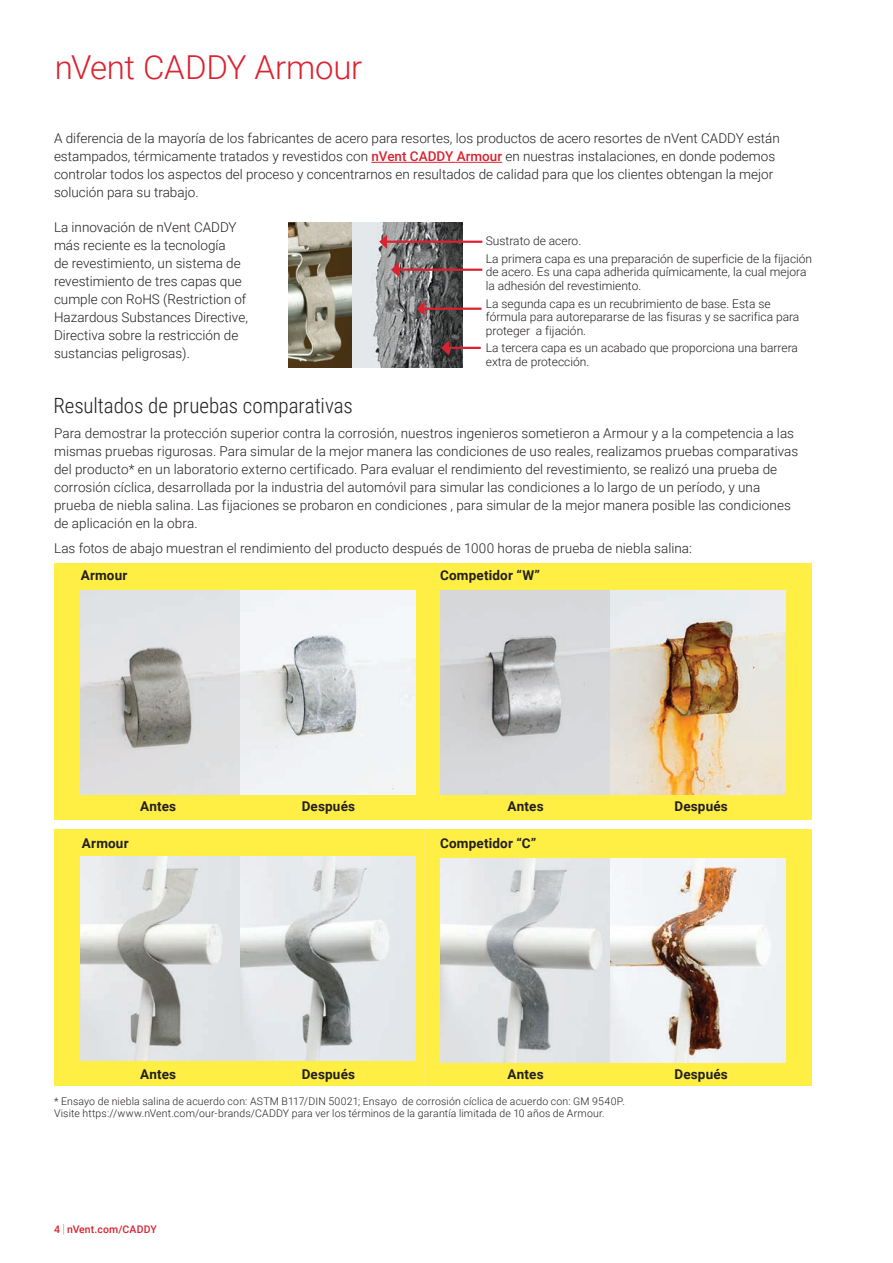
<style>
.page{position:relative;width:893px;height:1263px;background:#fff}
.page>*{position:absolute;margin:0;border:0;box-sizing:border-box;transform-origin:0 0}
.t1{font:300 33px "Roboto";letter-spacing:-.01em;color:#db2230}
.Subheader{font:300 21px "Roboto Condensed";letter-spacing:-.005em;color:#231f20}
.Body_Text{font:300 13.5px/18px "Roboto";letter-spacing:.005em;color:#231f20}
.Bodytext_1{font:300 13.5px/18px "Roboto";color:#231f20}
.Body_Text-2{font:700 13.5px "Roboto";letter-spacing:.015em;color:#231f20}
.Caption_text{font:300 12px/13.5px "Roboto";color:#231f20}
.Body_Text-3{font:300 10.5px "Roboto";letter-spacing:.015em;color:#231f20}
.t2{font:500 10.5px "Roboto";letter-spacing:.015em;color:#db2230}
.s1{font-weight:500;color:#db2230}
.s2{font-weight:300;font-size:12.6px;color:#8f959e}
</style>
<div class="page">
<div style="left:437px;top:829px;width:375px;height:256px;background:#ffef44"></div>
<div style="left:54px;top:829px;width:387px;height:256px;background:#ffef44"></div>
<div style="left:422px;top:563px;width:390px;height:256px;background:#ffef44"></div>
<div style="left:54px;top:563px;width:375px;height:256px;background:#ffef44"></div>
<img style="left:440px;top:858px;width:170px;height:204px">
<img style="left:610px;top:858px;width:176px;height:204px">
<img style="left:440px;top:591px;width:346px;height:203px">
<img style="left:81px;top:591px;width:335px;height:203px">
<img style="left:81px;top:856px;width:335px;height:205px">
<hr style="left:424px;top:829px;width:1px;height:255px;background:#ffec69">
<img style="left:289px;top:222px;width:173px;height:145px">
<hr style="left:385px;top:241px;width:97px;height:2px;background:#db2230">
<svg style="left:379px;top:234px;width:8px;height:15px"></svg>
<hr style="left:397px;top:269px;width:85px;height:2px;background:#db2230">
<svg style="left:391px;top:262px;width:8px;height:15px"></svg>
<hr style="left:423px;top:308px;width:58px;height:2px;background:#db2230">
<svg style="left:417px;top:301px;width:8px;height:15px"></svg>
<hr style="left:447px;top:347px;width:34px;height:2px;background:#db2230">
<svg style="left:441px;top:340px;width:8px;height:15px"></svg>
<hr style="left:371px;top:162px;width:131px;height:1px;background:#db2230">
<p class="t1" style="left:55px;top:44px;width:309px">nVent CADDY Armour</p>
<p class="Bodytext_1" style="left:54px;top:129px;width:727px">A diferencia de la mayoría de los fabricantes de acero para resortes, los productos de acero resortes de nVent CADDY están estampados, térmicamente tratados y revestidos con <span class="s1">nVent CADDY Armour</span> en nuestras instalaciones, en donde podemos controlar todos los aspectos del proceso y concentrarnos en resultados de calidad para que los clientes obtengan la mejor solución para su trabajo.</p>
<p class="Bodytext_1" style="left:54px;top:218px;width:195px">La innovación de nVent CADDY más reciente es la tecnología<br>de revestimiento, un sistema de revestimiento de tres capas que cumple con RoHS (Restriction of<br>Hazardous Substances Directive,<br>Directiva sobre la restricción de sustancias peligrosas).</p>
<p class="Subheader" style="left:54px;top:390px;width:301px">Resultados de pruebas comparativas</p>
<p class="Caption_text" style="left:486px;top:234px;width:97px">Sustrato de acero.</p>
<p class="Caption_text" style="left:486px;top:251px;width:328px">La primera capa es una preparación de superficie de la fijación de acero. Es una capa adherida químicamente, la cual mejora la adhesión del revestimiento.</p>
<p class="Caption_text" style="left:486px;top:296px;width:315px">La segunda capa es un recubrimiento de base. Esta se fórmula para autorepararse de las fisuras y se sacrifica para proteger a fijación.</p>
<p class="Caption_text" style="left:486px;top:341px;width:314px">La tercera capa es un acabado que proporciona una barrera extra de protección.</p>
<p class="Body_Text" style="left:54px;top:424px;width:746px">Para demostrar la protección superior contra la corrosión, nuestros ingenieros sometieron a Armour y a la competencia a las mismas pruebas rigurosas. Para simular de la mejor manera las condiciones de uso reales, realizamos pruebas comparativas del producto* en un laboratorio externo certificado. Para evaluar el rendimiento del revestimiento, se realizó una prueba de corrosión cíclica, desarrollada por la industria del automóvil para simular las condiciones a lo largo de un período, y una prueba de niebla salina. Las fijaciones se probaron en condiciones , para simular de la mejor manera posible las condiciones de aplicación en la obra.</p>
<p class="Body_Text" style="left:54px;top:538px;width:639px">Las fotos de abajo muestran el rendimiento del producto después de 1000 horas de prueba de niebla salina:</p>
<p class="Body_Text-2" style="left:81px;top:566px;width:48px">Armour</p>
<p class="Body_Text-2" style="left:440px;top:566px;width:102px">Competidor “W”</p>
<p class="Body_Text-2" style="left:140px;top:797px;width:38px">Antes</p>
<p class="Body_Text-2" style="left:302px;top:797px;width:55px">Después</p>
<p class="Body_Text-2" style="left:507px;top:797px;width:38px">Antes</p>
<p class="Body_Text-2" style="left:674px;top:797px;width:55px">Después</p>
<p class="Body_Text-2" style="left:82px;top:834px;width:48px">Armour</p>
<p class="Body_Text-2" style="left:440px;top:834px;width:98px">Competidor “C”</p>
<p class="Body_Text-2" style="left:140px;top:1064px;width:38px">Antes</p>
<p class="Body_Text-2" style="left:302px;top:1064px;width:55px">Después</p>
<p class="Body_Text-2" style="left:507px;top:1064px;width:38px">Antes</p>
<p class="Body_Text-2" style="left:674px;top:1064px;width:55px">Después</p>
<p class="Body_Text-3" style="left:54px;top:1093px;width:572px">* Ensayo de niebla salina de acuerdo con: ASTM B117/DIN 50021; Ensayo de corrosión cíclica de acuerdo con: GM 9540P.</p>
<p class="Body_Text-3" style="left:54px;top:1106px;width:552px">Visite https://www.nVent.com/our-brands/CADDY para ver los términos de la garantía limitada de 10 años de Armour.</p>
<p class="t2" style="left:54px;top:1222px;width:104px">4 <span class="s2">|</span> nVent.com/CADDY</p>
</div>
